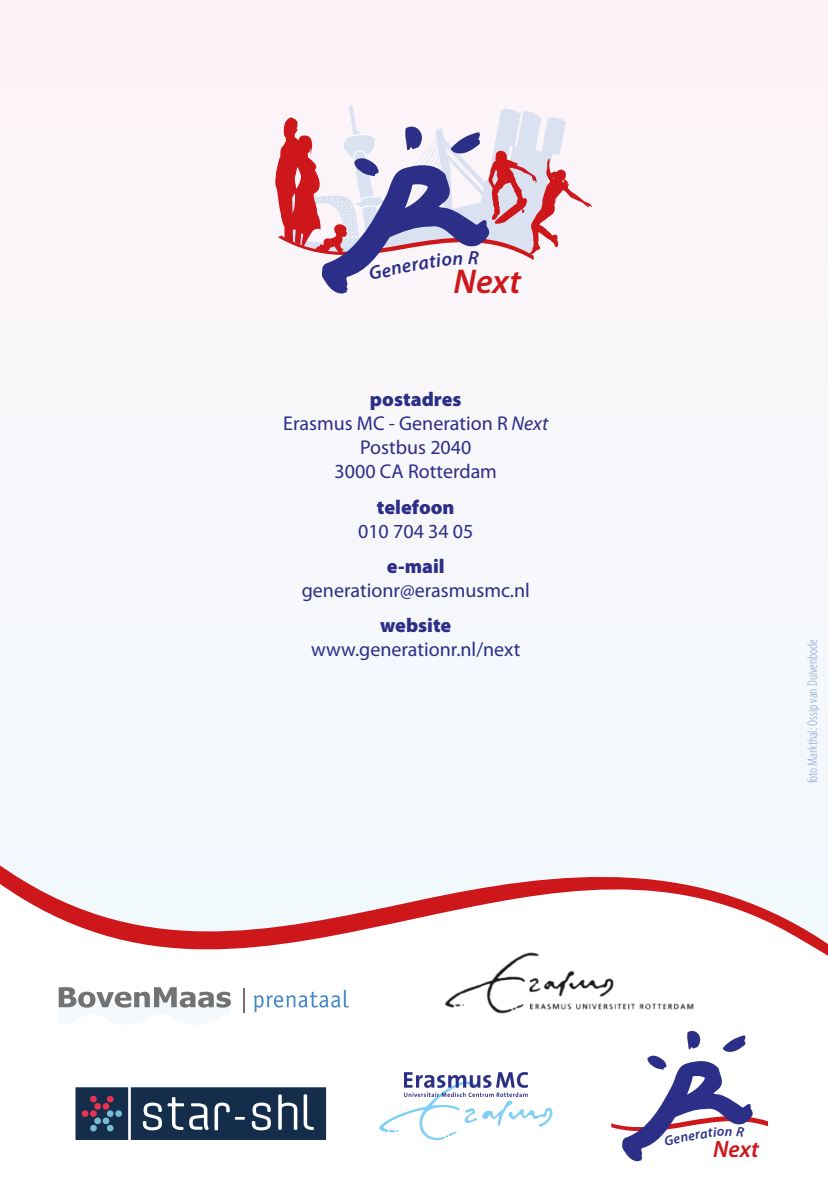
<style>
.page{position:relative;width:828px;height:1191px;background:#f8f7fb}
.page>*{position:absolute;margin:0;border:0;box-sizing:border-box;transform-origin:0 0}
.t1{font:italic 600 34.6px "Myriad Pro";color:#cd171a}
.t2{font:italic 600 23.6px "Myriad Pro";color:#cd171a}
.t3{font:20px/24px "Myriad Pro";color:#2c2f88;text-align:center}
.t4{font:900 20px "Myriad Pro";color:#2c2f88}
.t5{font:300 condensed 14px "Myriad Pro";color:#82a3cd}
.t6{font:italic 600 14px "Myriad Pro";color:#2c2f88}
.s1{font-weight:900}
.s2{font-style:italic}
</style>
<div class="page">
<img style="left:445px;top:981px;width:249px;height:33px">
<svg style="left:379px;top:1072px;width:174px;height:68px"></svg>
<svg style="left:0;top:865px;width:828px;height:116px"></svg>
<svg style="left:58px;top:987px;width:173px;height:21px"></svg>
<svg style="left:254px;top:989px;width:95px;height:23px"></svg>
<hr style="left:243px;top:988px;width:2px;height:24px;background:#717271">
<svg style="left:75px;top:1087px;width:251px;height:53px"></svg>
<svg style="left:611px;top:1031px;width:157px;height:131px"></svg>
<svg style="left:275px;top:105px;width:317px;height:189px"></svg>
<h1 class="t1" style="left:453px;top:263px;width:69px">Next</h1>
<p class="t3" style="left:283px;top:388px;width:267px"><span class="s1">postadres<br></span>Erasmus MC - Generation R <span class="s2">Next<br></span>Postbus 2040<br>3000 CA Rotterdam</p>
<p class="t4" style="left:377px;top:495px;width:79px">telefoon</p>
<p class="t3" style="left:358px;top:519px;width:117px">010 704 34 05</p>
<p class="t4" style="left:387px;top:555px;width:59px">e-mail</p>
<p class="t3" style="left:302px;top:578px;width:230px">generationr@erasmusmc.nl</p>
<p class="t4" style="left:380px;top:614px;width:73px">website</p>
<p class="t3" style="left:311px;top:638px;width:211px">www.generationr.nl/next</p>
<p class="t5" style="left:805px;top:783px;width:146px;rotate:-90deg">foto Markthal: Ossip van Duivenbode</p>
<p class="t6" style="left:725px;top:1123px;width:9px">n</p>
<p class="t2" style="left:713px;top:1136px;width:48px">Next</p>
</div>
